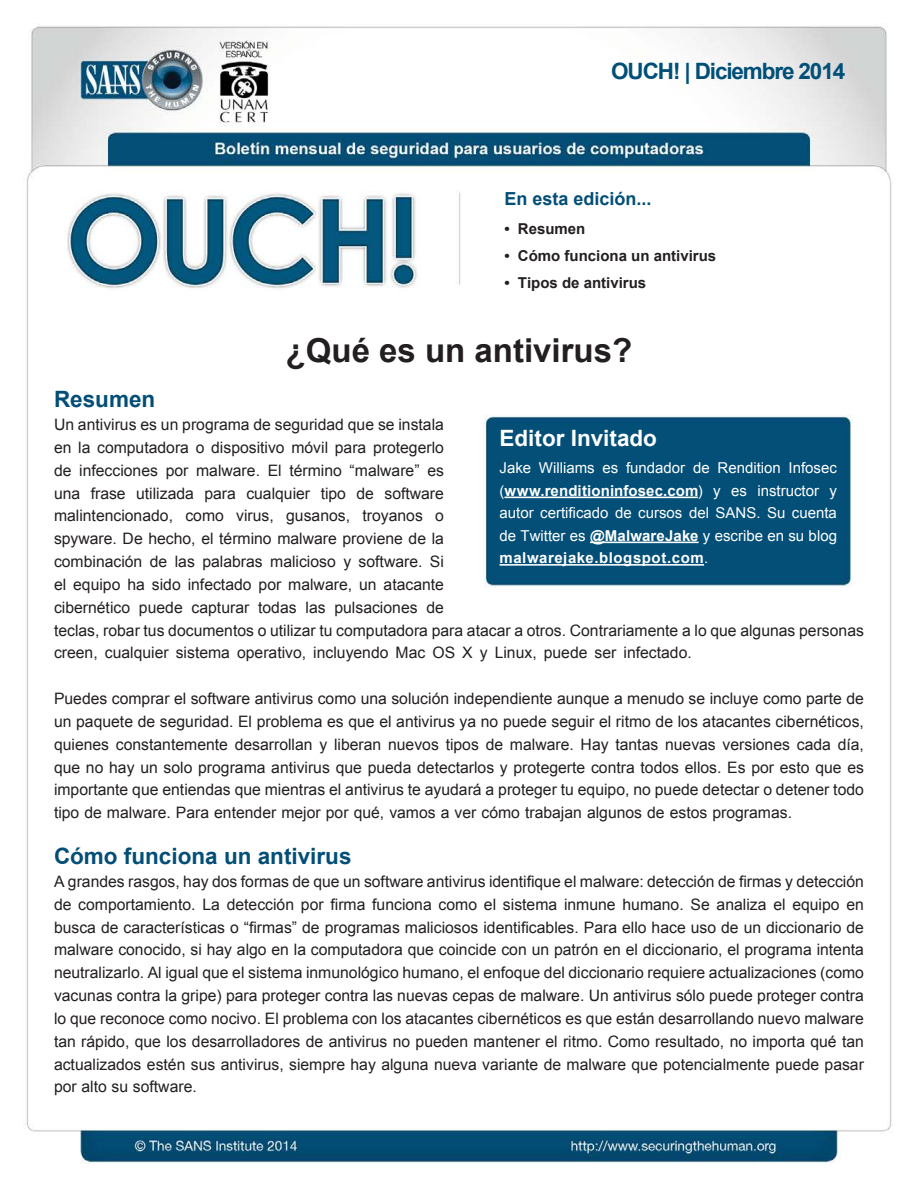
<style>
.page{position:relative;width:918px;height:1188px;background:#fff}
.page>*{position:absolute;margin:0;border:0;box-sizing:border-box;transform-origin:0 0}
.t1{font:700 33px "Arial";color:#231f20}
.MainText{font:700 22.5px "Arial";color:#024e77}
.t2{font:700 22.5px "Arial";letter-spacing:-.05em;color:#004f77}
.t3{font:700 22.5px "Arial";color:#fff}
.t4{font:700 18px "Arial";color:#024e77}
.MainText-2{font:15.75px/22.8px "Arial";color:#231f20;text-align:justify}
.MainText-3{font:15px/22.5px "Arial";color:#fff}
.t5{font:700 15px "Arial";color:#231f20}
.s1{font-weight:700}
</style>
<div class="page">
<img style="left:26px;top:26px;width:866px;height:1138px">
<hr style="left:504px;top:497px;width:194px;height:1px;background:#fff">
<hr style="left:590px;top:542px;width:109px;height:1px;background:#fff">
<hr style="left:500px;top:564px;width:204px;height:2px;background:#fff">
<p class="t2" style="left:611px;top:56px;width:235px">OUCH! | Diciembre 2014</p>
<p class="t4" style="left:504px;top:187px;width:149px">En esta edición...</p>
<p class="t5" style="left:504px;top:219px;width:7px">•</p>
<p class="t5" style="left:518px;top:219px;width:69px">Resumen</p>
<p class="t5" style="left:504px;top:246px;width:7px">•</p>
<p class="t5" style="left:518px;top:246px;width:200px">Cómo funciona un antivirus</p>
<p class="t5" style="left:504px;top:273px;width:7px">•</p>
<p class="t5" style="left:518px;top:273px;width:130px">Tipos de antivirus</p>
<p class="t1" style="left:286px;top:328px;width:348px">¿Qué es un antivirus?</p>
<p class="MainText" style="left:54px;top:384px;width:103px">Resumen</p>
<p class="MainText-2" style="left:54px;top:413px;width:391px;text-align:right">Un antivirus es un programa de seguridad que se instala en la computadora o dispositivo móvil para protegerlo es</p>
<p class="MainText-2" style="left:79px;top:459px;width:80px">infecciones</p>
<p class="MainText-2" style="left:350px;top:459px;width:71px">“malware”</p>
<p class="MainText-2" style="left:289px;top:459px;width:54px">término</p>
<p class="MainText-2" style="left:54px;top:459px;width:19px">de</p>
<p class="MainText-2" style="left:196px;top:459px;width:65px">malware.</p>
<p class="MainText-2" style="left:268px;top:459px;width:16px">El</p>
<p class="MainText-2" style="left:166px;top:459px;width:24px">por</p>
<p class="t3" style="left:500px;top:423px;width:159px">Editor Invitado</p>
<p class="MainText-3" style="left:500px;top:457px;width:33px">Jake</p>
<p class="MainText-3" style="left:539px;top:457px;width:57px">Williams</p>
<p class="MainText-3" style="left:603px;top:457px;width:17px">es</p>
<p class="MainText-3" style="left:626px;top:457px;width:61px">fundador</p>
<p class="MainText-3" style="left:693px;top:457px;width:18px">de</p>
<p class="MainText-3" style="left:718px;top:457px;width:65px">Rendition</p>
<p class="MainText-3" style="left:789px;top:457px;width:50px">Infosec</p>
<p class="MainText-3" style="left:500px;top:479px;width:339px">(<span class="s1">www.renditioninfosec.com</span>)<br>autor certificado de cursos del SANS. Su cuenta de Twitter es <span class="s1">@MalwareJake</span> y escribe en su blog <span class="s1">malwarejake.blogspot.com</span>.</p>
<p class="MainText-3" style="left:757px;top:479px;width:63px">instructor</p>
<p class="MainText-2" style="left:91px;top:482px;width:37px">frase</p>
<p class="MainText-2" style="left:384px;top:482px;width:61px">software</p>
<p class="MainText-2" style="left:136px;top:482px;width:59px">utilizada</p>
<p class="MainText-2" style="left:246px;top:482px;width:65px">cualquier</p>
<p class="MainText-2" style="left:321px;top:482px;width:27px">tipo</p>
<p class="MainText-2" style="left:357px;top:482px;width:19px">de</p>
<p class="MainText-3" style="left:731px;top:479px;width:17px">es</p>
<p class="MainText-3" style="left:713px;top:479px;width:9px">y</p>
<p class="MainText-3" style="left:829px;top:479px;width:9px">y</p>
<p class="MainText-2" style="left:54px;top:482px;width:28px">una</p>
<p class="MainText-2" style="left:204px;top:482px;width:33px">para</p>
<p class="MainText-2" style="left:54px;top:505px;width:121px">malintencionado,</p>
<p class="MainText-2" style="left:54px;top:527px;width:391px">spyware. De hecho, el término malware proviene de la</p>
<p class="MainText-2" style="left:430px;top:550px;width:16px">Si</p>
<p class="MainText-2" style="left:236px;top:505px;width:39px">virus,</p>
<p class="MainText-2" style="left:362px;top:505px;width:62px">troyanos</p>
<p class="MainText-2" style="left:185px;top:505px;width:40px">como</p>
<p class="MainText-2" style="left:286px;top:505px;width:65px">gusanos,</p>
<p class="MainText-2" style="left:435px;top:505px;width:10px">o</p>
<p class="MainText-2" style="left:359px;top:550px;width:65px">software.</p>
<p class="MainText-2" style="left:54px;top:550px;width:90px">combinación</p>
<p class="MainText-2" style="left:54px;top:573px;width:391px">el equipo ha sido infectado por malware, un atacante</p>
<p class="MainText-2" style="left:426px;top:596px;width:19px">de</p>
<p class="MainText-2" style="left:150px;top:550px;width:19px">de</p>
<p class="MainText-2" style="left:175px;top:550px;width:22px">las</p>
<p class="MainText-2" style="left:202px;top:550px;width:62px">palabras</p>
<p class="MainText-2" style="left:270px;top:550px;width:67px">malicioso</p>
<p class="MainText-2" style="left:343px;top:550px;width:9px">y</p>
<p class="MainText-2" style="left:54px;top:596px;width:811px;text-align:left">cibernético<br>teclas, robar tus documentos o utilizar tu computadora para atacar a otros. Contrariamente loa que algunas personas creen, cualquier sistema operativo, incluyendo Mac OS X y Linux, puede ser infectado.</p>
<p class="MainText-2" style="left:54px;top:687px;width:811px">Puedes comprar el software antivirus como una solución independiente aunque a menudo se incluye como parte de un paquete de seguridad. El problema es que el antivirus ya no puede seguir el ritmo de los atacantes cibernéticos, quienes constantemente desarrollan y liberan nuevos tipos de malware. Hay tantas nuevas versiones cada día, que no hay un solo programa antivirus que pueda detectarlos y protegerte contra todos ellos. Es por esto que es importante que entiendas que mientras el antivirus te ayudará a proteger tu equipo, no puede detectar o detener todo tipo de malware. Para entender mejor por qué, vamos a ver cómo trabajan algunos de estos programas.</p>
<p class="MainText" style="left:54px;top:841px;width:299px">Cómo funciona un antivirus</p>
<p class="MainText-2" style="left:54px;top:870px;width:811px">A grandes rasgos, hay dos formas de que un software antivirus identifique el malware: detección de firmas y detección de comportamiento. La detección por firma funciona como el sistema inmune humano. Se analiza el equipo en busca de características o “firmas” de programas maliciosos identificables. Para ello hace uso de un diccionario de malware conocido, si hay algo en la computadora que coincide con un patrón en el diccionario, el programa intenta neutralizarlo. Al igual que el sistema inmunológico humano, el enfoque del diccionario requiere actualizaciones (como vacunas contra la gripe) para proteger contra las nuevas cepas de malware. Un antivirus sólo puede proteger contra lo que reconoce como nocivo. El problema con los atacantes cibernéticos es que están desarrollando nuevo malware tan rápido, que los desarrolladores de antivirus no pueden mantener el ritmo. Como resultado, no importa qué tan actualizados estén sus antivirus, siempre hay alguna nueva variante de malware que potencialmente puede pasar por alto su software.</p>
<p class="MainText-2" style="left:139px;top:596px;width:45px">puede</p>
<p class="MainText-2" style="left:258px;top:596px;width:40px">todas</p>
<p class="MainText-2" style="left:306px;top:596px;width:22px">las</p>
<p class="MainText-2" style="left:334px;top:596px;width:85px">pulsaciones</p>
<p class="MainText-2" style="left:192px;top:596px;width:59px">capturar</p>
</div>
